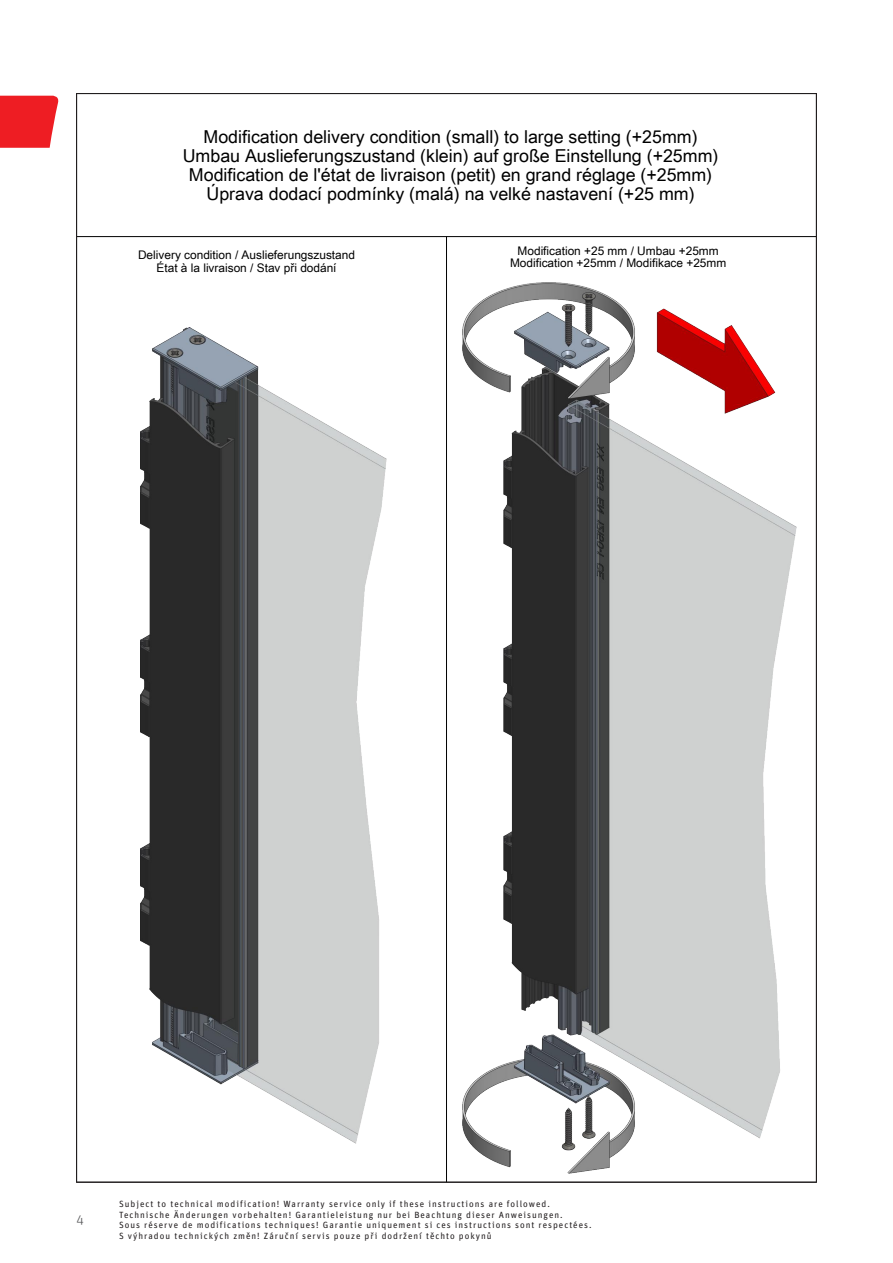
<style>
.page{position:relative;width:893px;height:1263px;background:#fff}
.page>*{position:absolute;margin:0;border:0;box-sizing:border-box;transform-origin:0 0}
.t1{font:17.85px/19.2px "Arial Unicode MS";color:#000;text-align:center}
.t2{font:300 13.5px "Unit OT";color:#57585a}
.t3{font:11.85px/12.8px "Arial Unicode MS";color:#000;text-align:center}
.t4{font:9px/10.8px "Unit Pro";letter-spacing:.11em;color:#231f20}
</style>
<div class="page">
<svg style="left:0;top:96px;width:59px;height:52px;background:#ef3036"></svg>
<img style="left:141px;top:327px;width:246px;height:816px">
<img style="left:462px;top:283px;width:335px;height:890px">
<hr style="left:77px;top:1182px;width:739px;height:1px;background:#000">
<hr style="left:446px;top:237px;width:1px;height:945px;background:#000">
<hr style="left:77px;top:236px;width:739px;height:1px;background:#000">
<p class="t1" style="left:183px;top:127px;width:537px">Modification delivery condition (small) to large setting (+25mm)<br>Umbau Auslieferungszustand (klein) auf große Einstellung (+25mm)<br>Modification de l'état de livraison (petit) en grand réglage (+25mm)<br>Úprava dodací podmínky (malá) na velké nastavení (+25 mm)</p>
<h3 class="t3" style="left:138px;top:248px;width:218px">Delivery condition / Auslieferungszustand<br>État à la livraison / Stav při dodání</h3>
<h3 class="t3" style="left:510px;top:244px;width:218px">Modification +25 mm / Umbau +25mm<br>Modification +25mm / Modifikace +25mm</h3>
<h2 class="t2" style="left:77px;top:1211px;width:9px">4</h2>
<p class="t4" style="left:119px;top:1198px;width:474px">Subject to technical modification! Warranty service only if these instructions are followed.<br>Technische Änderungen vorbehalten! Garantieleistung nur bei Beachtung dieser Anweisungen.<br>Sous réserve de modifications techniques! Garantie uniquement si ces instructions sont respectées.<br>S výhradou technických změn! Záruční servis pouze při dodržení těchto pokynů</p>
</div>
